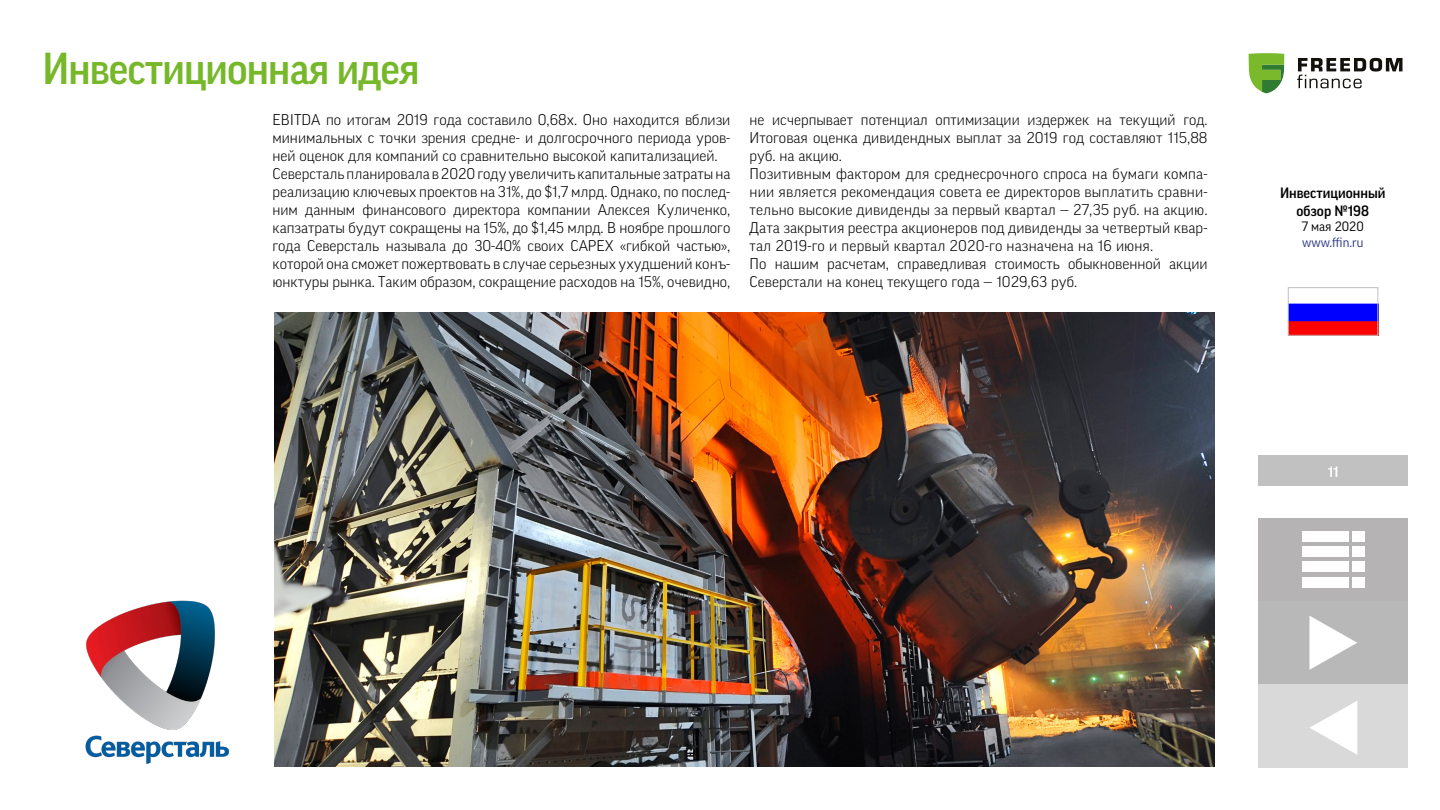
<style>
.page{position:relative;width:1440px;height:810px;background:#fff}
.page>*{position:absolute;margin:0;border:0;box-sizing:border-box;transform-origin:0 0}
.t1{font:500 43.2px "Good Pro";letter-spacing:-.02em;color:#76b82a}
.t2{font:300 15px/18px "Good Pro";color:#000;text-align:justify}
.t3{font:500 14.48px/17.4px "Good Pro";color:#000;text-align:center}
.t4{font:500 14.48px "Good Pro";color:#fff}
.t5{font:13.05px "Good Pro";color:#283583}
.t6{font:13.05px "Good Pro";color:#000}
</style>
<div class="page">
<div style="left:1258px;top:456px;width:150px;height:30px;background:#c1c1c1"></div>
<svg style="left:1249px;top:53px;width:35px;height:40px"></svg>
<svg style="left:1297px;top:58px;width:105px;height:30px"></svg>
<div style="left:1259px;top:518px;width:149px;height:83px;background:#b5b3b3"></div>
<div style="left:1302px;top:531px;width:46px;height:11px;background:#fff"></div>
<div style="left:1352px;top:531px;width:13px;height:11px;background:#fff"></div>
<div style="left:1302px;top:547px;width:46px;height:10px;background:#fff"></div>
<div style="left:1352px;top:547px;width:13px;height:10px;background:#fff"></div>
<div style="left:1302px;top:562px;width:46px;height:10px;background:#fff"></div>
<div style="left:1352px;top:562px;width:13px;height:10px;background:#fff"></div>
<div style="left:1302px;top:577px;width:46px;height:11px;background:#fff"></div>
<div style="left:1352px;top:577px;width:13px;height:11px;background:#fff"></div>
<img style="left:1290px;top:303px;width:86px;height:30px">
<div style="left:1288px;top:287px;width:90px;height:48px;border:1px solid #bcbec0"></div>
<img style="left:85px;top:601px;width:144px;height:163px">
<img style="left:275px;top:312px;width:940px;height:455px">
<svg style="left:1259px;top:601px;width:149px;height:83px;background:#bfbfbf"></svg>
<svg style="left:1259px;top:685px;width:149px;height:82px;background:#ddd"></svg>
<p class="t1" style="left:42px;top:44px;width:379px">Инвестиционная идея</p>
<p class="t2" style="left:272px;top:111px;width:459px">EBITDA по итогам 2019 года составило 0,68х. Оно находится вблизи минимальных с точки зрения средне- и долгосрочного периода уров&shy;ней оценок для компаний со сравнительно высокой капитализацией.</p>
<p class="t2" style="left:272px;top:165px;width:459px">Северсталь планировала в 2020 году увеличить капитальные затраты на реализацию ключевых проектов на 31%, до $1,7 млрд. Однако, по послед&shy;ним данным финансового директора компании Алексея Куличенко, капзатраты будут сокращены на 15%, до $1,45 млрд. В ноябре прошлого года Северсталь называла до 30-40% своих CAPEX «гибкой частью», которой она сможет пожертвовать в случае серьезных ухудшений конъ&shy;юнктуры рынка. Таким образом, сокращение расходов на 15%, очевидно,</p>
<p class="t2" style="left:750px;top:111px;width:459px">не исчерпывает потенциал оптимизации издержек на текущий год.<br>Итоговая оценка дивидендных выплат за 2019 год составляют 115,88 руб. на акцию.</p>
<p class="t2" style="left:750px;top:165px;width:459px">Позитивным фактором для среднесрочного спроса на бумаги компа&shy;нии является рекомендация совета ее директоров выплатить сравни&shy;тельно высокие дивиденды за первый квартал — 27,35 руб. на акцию.<br>Дата закрытия реестра акционеров под дивиденды за четвертый квар&shy;тал 2019-го и первый квартал 2020-го назначена на 16 июня.</p>
<p class="t2" style="left:750px;top:255px;width:459px">По нашим расчетам, справедливая стоимость обыкновенной акции<br>Северстали на конец текущего года — 1029,63 руб.</p>
<p class="t3" style="left:1280px;top:185px;width:107px">Инвестиционный обзор №198</p>
<p class="t6" style="left:1302px;top:219px;width:63px">7 мая 2020</p>
<p class="t5" style="left:1302px;top:235px;width:63px">www.ffin.ru</p>
<p class="t4" style="left:1328px;top:463px;width:13px">11</p>
</div>
